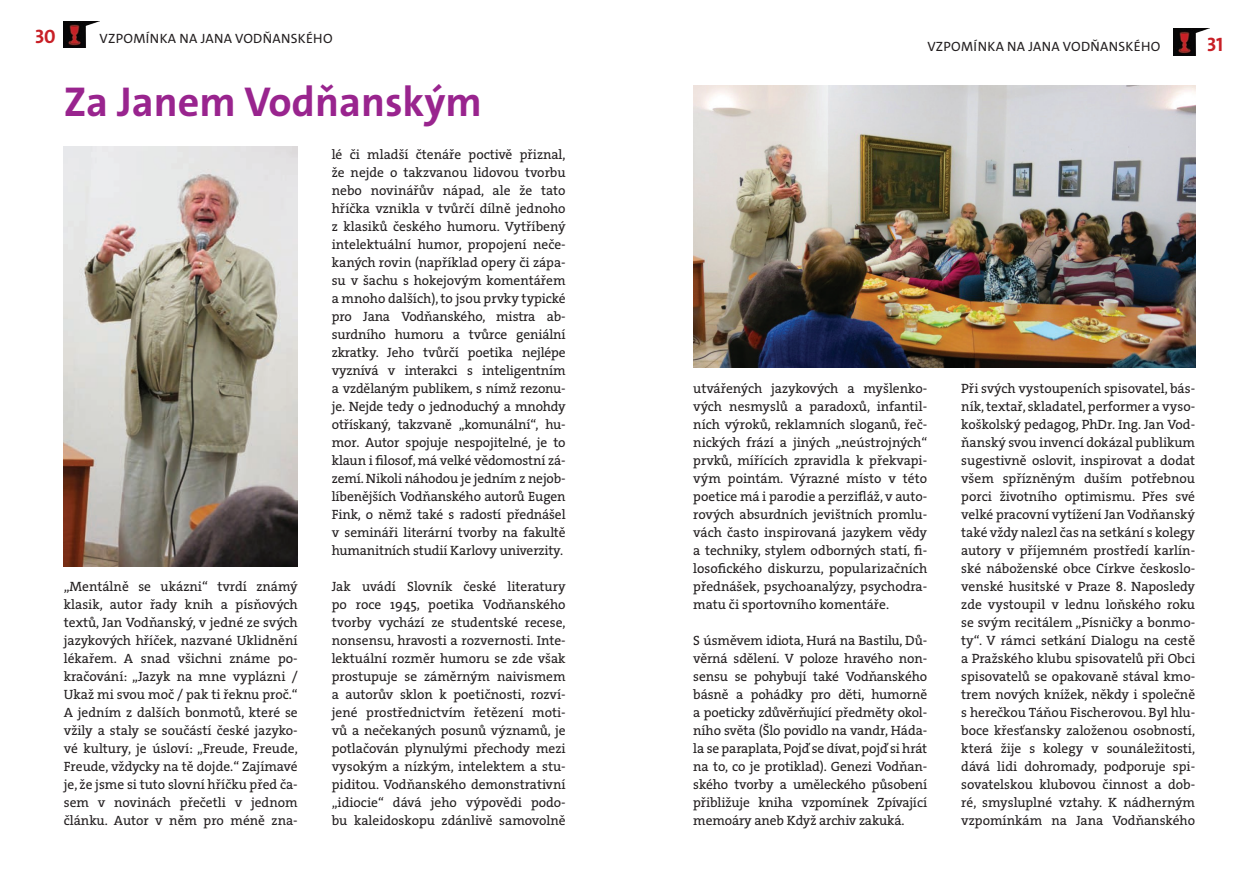
<style>
.page{position:relative;width:1259px;height:893px;background:#fff}
.page>*{position:absolute;margin:0;border:0;box-sizing:border-box;transform-origin:0 0}
.No_Spacing{font:700 42px "The Sans C4 s";color:#99248e}
.t1{font:700 19.5px "The Sans C4 s";color:#c81f26}
.t2{font:13.5px/18px "The Serif HP5 Plain";color:#231f20;text-align:justify}
.t3{font:13.5px "The Sans C4 s";letter-spacing:.025em;color:#231f20}
</style>
<div class="page">
<img style="left:1173px;top:29px;width:35px;height:26px">
<img style="left:63px;top:21px;width:36px;height:27px">
<img style="left:64px;top:147px;width:234px;height:420px">
<img style="left:693px;top:85px;width:502px;height:283px">
<p class="t1" style="left:35px;top:24px;width:22px">30</p>
<p class="t3" style="left:100px;top:30px;width:234px">VZPOMÍNKA NA JANA VODŇANSKÉHO</p>
<p class="No_Spacing" style="left:64px;top:75px;width:419px">Za Janem Vodňanským</p>
<p class="t2" style="left:64px;top:577px;width:235px">„Mentálně se ukázni“ tvrdí známý klasik, autor řady knih a písňových textů, Jan Vodňanský, v jedné ze svých jazykových hříček, nazvané Uklidnění lékařem. A snad všichni známe po&shy;kračování: „Jazyk na mne vyplázni / Ukaž mi svou moč / pak ti řeknu proč.“ A jedním z dalších bonmotů, které se vžily a staly se součástí české jazyko&shy;vé kultury, je úsloví: „Freude, Freude, Freude, vždycky na tě dojde.“ Zajímavé je, že jsme si tuto slovní hříčku před ča&shy;sem v novinách přečetli v jednom článku. Autor v něm pro méně zna-</p>
<p class="t2" style="left:332px;top:145px;width:235px">lé či mladší čtenáře poctivě přiznal, že nejde o takzvanou lidovou tvorbu nebo novinářův nápad, ale že tato hříčka vznikla v tvůrčí dílně jednoho z klasiků českého humoru. Vytříbený intelektuální humor, propojení neče&shy;kaných rovin (například opery či zápa&shy;su v šachu s hokejovým komentářem a mnoho dalších), to jsou prvky typické pro Jana Vodňanského, mistra ab&shy;surdního humoru a tvůrce geniální zkratky. Jeho tvůrčí poetika nejlépe vyznívá v interakci s inteligentním a vzdělaným publikem, s nímž rezonu&shy;je. Nejde tedy o jednoduchý a mnohdy otřískaný, takzvaně „komunální“, hu&shy;mor. Autor spojuje nespojitelné, je to klaun i filosof, má velké vědomostní zá&shy;zemí. Nikoli náhodou je jedním z nejob&shy;líbenějších Vodňanského autorů Eugen Fink, o němž také s radostí přednášel v semináři literární tvorby na fakultě humanitních studií Karlovy univerzity.</p>
<p class="t2" style="left:332px;top:577px;width:235px">Jak uvádí Slovník české literatury po roce 1945, poetika Vodňanského tvorby vychází ze studentské recese, nonsensu, hravosti a rozvernosti. Inte&shy;lektuální rozměr humoru se zde však prostupuje se záměrným naivismem a autorův sklon k poetičnosti, rozví&shy;jené prostřednictvím řetězení moti&shy;vů a nečekaných posunů významů, je potlačován plynulými přechody mezi vysokým a nízkým, intelektem a stu&shy;piditou. Vodňanského demonstrativní „idiocie“ dává jeho výpovědi podo&shy;bu kaleidoskopu zdánlivě samovolně</p>
<p class="t3" style="left:927px;top:37px;width:234px">VZPOMÍNKA NA JANA VODŇANSKÉHO</p>
<p class="t1" style="left:1207px;top:32px;width:17px">31</p>
<p class="t2" style="left:693px;top:379px;width:235px">utvářených jazykových a myšlenko&shy;vých nesmyslů a paradoxů, infantil&shy;ních výroků, reklamních sloganů, řeč&shy;nických frází a jiných „neústrojných“ prvků, mířících zpravidla k překvapi&shy;vým pointám. Výrazné místo v této poetice má i parodie a perzifláž, v auto&shy;rových absurdních jevištních promlu&shy;vách často inspirovaná jazykem vědy a techniky, stylem odborných statí, fi&shy;losofického diskurzu, popularizačních přednášek, psychoanalýzy, psychodra&shy;matu či sportovního komentáře.</p>
<p class="t2" style="left:693px;top:631px;width:235px">S úsměvem idiota, Hurá na Bastilu, Dů&shy;věrná sdělení. V poloze hravého non&shy;sensu se pohybují také Vodňanského básně a pohádky pro děti, humorně a poeticky zdůvěrňující předměty okol&shy;ního světa (Šlo povidlo na vandr, Háda&shy;la se paraplata, Pojď se dívat, pojď si hrát na to, co je protiklad). Genezi Vodňan&shy;ského tvorby a uměleckého působení přibližuje kniha vzpomínek Zpívající memoáry aneb Když archiv zakuká.</p>
<p class="t2" style="left:961px;top:379px;width:235px">Při svých vystoupeních spisovatel, bás&shy;ník, textař, skladatel, performer a vyso&shy;koškolský pedagog, PhDr. Ing. Jan Vod&shy;ňanský svou invencí dokázal publikum sugestivně oslovit, inspirovat a dodat všem spřízněným duším potřebnou porci životního optimismu. Přes své velké pracovní vytížení Jan Vodňanský také vždy nalezl čas na setkání s kolegy autory v příjemném prostředí karlín&shy;ské náboženské obce Církve českoslo&shy;venské husitské v Praze 8. Naposledy zde vystoupil v lednu loňského roku se svým recitálem „Písničky a bonmo&shy;ty“. V rámci setkání Dialogu na cestě a Pražského klubu spisovatelů při Obci spisovatelů se opakovaně stával kmo&shy;trem nových knížek, někdy i společně s herečkou Táňou Fischerovou. Byl hlu&shy;boce křesťansky založenou osobností, která žije s kolegy v sounáležitosti, dává lidi dohromady, podporuje spi&shy;sovatelskou klubovou činnost a dob&shy;ré, smysluplné vztahy. K nádherným vzpomínkám na Jana Vodňanského</p>
</div>
